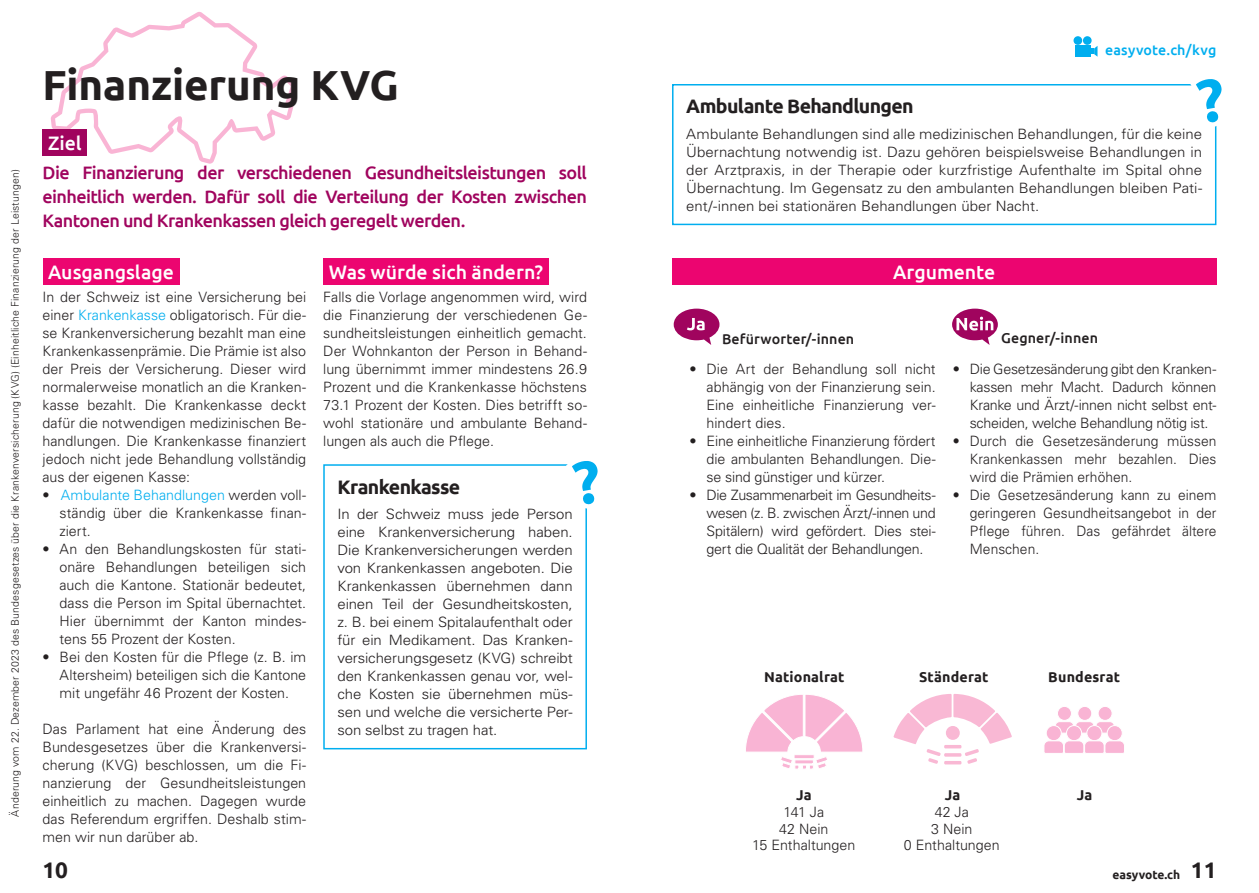
<style>
.page{position:relative;width:1259px;height:893px;background:#fff}
.page>*{position:absolute;margin:0;border:0;box-sizing:border-box;transform-origin:0 0}
.Kurztitel{font:700 42px "Ubuntu";color:#231f20}
.t1{font:700 22.5px "Ubuntu";color:#231f20}
.Untertitel{font:500 19.5px "Ubuntu";letter-spacing:-.005em;color:#fff}
.Titel_Infobox{font:700 19.5px "Ubuntu";letter-spacing:-.035em;color:#231f20}
.Ziel{font:500 18px/24px "Ubuntu";letter-spacing:-.035em;color:#a0045e;text-align:justify}
.Fliesstext{font:300 14.25px/18px "Univers LT Std";color:#231f20;text-align:justify}
.Infobox_Text{font:300 14.25px/18px "Univers LT Std";letter-spacing:-.005em;color:#231f20;text-align:justify;scale:1.05 1}
.Regierungsmeinung_Ja_Nein{font:300 14.25px "Univers LT Std";color:#231f20}
.Regierung_GegnerInnen_Befürworterinnen{font:500 14.25px "Ubuntu";letter-spacing:.01em;color:#231f20}
.Regierung_GegnerInnen_Befürworterinnen-2{font:700 14.25px "Ubuntu";letter-spacing:.01em;color:#231f20}
.Links{font:500 14.25px "Ubuntu";letter-spacing:.01em;color:#00aeef}
.dafür_dagegen{font:700 14.25px "Ubuntu";color:#231f20}
.t2{font:700 12px "Ubuntu";color:#231f20}
.Offizieller_Titel{font:300 10.5px "Univers LT Std";letter-spacing:.015em;color:#231f20}
.s1{color:#00aeef}
.s2{font-size:22.5px}
</style>
<div class="page">
<svg style="left:51px;top:12px;width:244px;height:152px"></svg>
<div style="left:323px;top:258px;width:226px;height:26px;background:#ec0570"></div>
<div style="left:43px;top:258px;width:136px;height:26px;background:#ec0570"></div>
<div style="left:672px;top:258px;width:544px;height:26px;background:#ec0570"></div>
<div style="left:1075px;top:45px;width:15px;height:12px;background:#00aeef"></div>
<svg style="left:1091px;top:46px;width:6px;height:11px"></svg>
<div style="left:1083px;top:36px;width:8px;height:9px;background:#00aeef;border-radius:50%"></div>
<div style="left:1073px;top:36px;width:9px;height:9px;background:#00aeef;border-radius:50%"></div>
<div style="left:43px;top:130px;width:44px;height:26px;background:#a0045e"></div>
<svg style="left:746px;top:694px;width:117px;height:75px"></svg>
<svg style="left:893px;top:694px;width:118px;height:71px"></svg>
<div style="left:1057px;top:706px;width:14px;height:14px;background:#f9b4d4;border-radius:50%"></div>
<div style="left:1057px;top:706px;width:14px;height:15px;border:1px solid #fff;border-radius:50%"></div>
<div style="left:1077px;top:706px;width:14px;height:14px;background:#f9b4d4;border-radius:50%"></div>
<div style="left:1077px;top:706px;width:15px;height:15px;border:1px solid #fff;border-radius:50%"></div>
<div style="left:1098px;top:706px;width:14px;height:14px;background:#f9b4d4;border-radius:50%"></div>
<div style="left:1098px;top:706px;width:14px;height:15px;border:1px solid #fff;border-radius:50%"></div>
<svg style="left:1056px;top:722px;width:58px;height:11px"></svg>
<div style="left:1046px;top:726px;width:15px;height:15px;background:#f9b4d4;border-radius:50%"></div>
<div style="left:1046px;top:725px;width:15px;height:16px;border:1px solid #fff;border-radius:50%"></div>
<svg style="left:1066px;top:725px;width:16px;height:16px"></svg>
<svg style="left:1086px;top:725px;width:16px;height:16px"></svg>
<div style="left:1107px;top:726px;width:15px;height:15px;background:#f9b4d4;border-radius:50%"></div>
<div style="left:1107px;top:725px;width:15px;height:16px;border:1px solid #fff;border-radius:50%"></div>
<svg style="left:1044px;top:740px;width:80px;height:13px"></svg>
<svg style="left:952px;top:309px;width:46px;height:36px"></svg>
<svg style="left:673px;top:309px;width:46px;height:36px"></svg>
<div style="left:672px;top:84px;width:544px;height:141px;border:2px solid #00aeef"></div>
<div style="left:323px;top:464px;width:264px;height:285px;border:2px solid #00aeef"></div>
<svg style="left:571px;top:464px;width:16px;height:42px"></svg>
<svg style="left:1195px;top:84px;width:22px;height:40px"></svg>
<p class="Offizieller_Titel" style="left:9px;top:817px;width:649px;rotate:-90deg">Änderung vom 22. Dezember 2023 des Bundesgesetzes über die Krankenversicherung (KVG) (Einheitliche Finanzierung der Leistungen)</p>
<p class="Kurztitel" style="left:43px;top:59px;width:358px">Finanzierung KVG</p>
<p class="Untertitel" style="left:48px;top:131px;width:35px">Ziel</p>
<p class="Ziel" style="left:43px;top:160px;width:546px">Die Finanzierung der verschiedenen Gesundheitsleistungen soll einheitlich werden. Dafür soll die Verteilung der Kosten zwischen Kantonen und Krankenkassen gleich geregelt werden.</p>
<p class="Links" style="left:1105px;top:41px;width:113px">easyvote.ch/kvg</p>
<p class="Titel_Infobox" style="left:686px;top:95px;width:229px">Ambulante Behandlungen</p>
<p class="Infobox_Text" style="left:686px;top:125px;width:493px">Ambulante Behandlungen sind alle medizinischen Behandlungen, für die keine Übernachtung notwendig ist. Dazu gehören beispielsweise Behandlungen in der Arztpraxis, in der Therapie oder kurzfristige Aufenthalte im Spital ohne Übernachtung. Im Gegensatz zu den ambulanten Behandlungen bleiben Pati&shy;ent/-innen bei stationären Behandlungen über Nacht.</p>
<p class="Untertitel" style="left:48px;top:259px;width:127px">Ausgangslage</p>
<p class="Untertitel" style="left:329px;top:259px;width:216px">Was würde sich ändern?</p>
<p class="Untertitel" style="left:893px;top:259px;width:104px">Argumente</p>
<p class="Fliesstext" style="left:43px;top:288px;width:265px">In der Schweiz ist eine Versicherung bei einer <span class="s1">Krankenkasse</span> obligatorisch. Für die&shy;se Krankenversicherung bezahlt man eine Krankenkassenprämie. Die Prämie ist also der Preis der Versicherung. Dieser wird normalerweise monatlich an die Kranken&shy;kasse bezahlt. Die Krankenkasse deckt dafür die notwendigen medizinischen Be&shy;handlungen. Die Krankenkasse finanziert jedoch nicht jede Behandlung vollständig aus der eigenen Kasse:</p>
<p class="Fliesstext" style="left:60px;top:486px;width:248px;text-indent:-17px">• <span class="s1">Ambulante Behandlungen</span> werden voll&shy;ständig über die Krankenkasse finan&shy;ziert.</p>
<p class="Fliesstext" style="left:60px;top:540px;width:248px;text-indent:-17px">• An den Behandlungskosten für stati&shy;onäre Behandlungen beteiligen sich auch die Kantone. Stationär bedeutet, dass die Person im Spital übernachtet.<br>Hier übernimmt der Kanton mindes&shy;tens 55 Prozent der Kosten.</p>
<p class="Fliesstext" style="left:60px;top:648px;width:248px;text-indent:-17px">• Bei den Kosten für die Pflege (z. B. im Altersheim) beteiligen sich die Kantone mit ungefähr 46 Prozent der Kosten.</p>
<p class="Fliesstext" style="left:43px;top:720px;width:265px">Das Parlament hat eine Änderung des Bundesgesetzes über die Krankenversi&shy;cherung (KVG) beschlossen, um die Fi&shy;nanzierung der Gesundheitsleistungen einheitlich zu machen. Dagegen wurde das Referendum ergriffen. Deshalb stim&shy;men wir nun darüber ab.</p>
<p class="Fliesstext" style="left:323px;top:288px;width:265px">Falls die Vorlage angenommen wird, wird die Finanzierung der verschiedenen Ge&shy;sundheitsleistungen einheitlich gemacht.<br>Der Wohnkanton der Person in Behand&shy;lung übernimmt immer mindestens 26.9<br>Prozent und die Krankenkasse höchstens 73.1 Prozent der Kosten. Dies betrifft so&shy;wohl stationäre und ambulante Behand&shy;lungen als auch die Pflege.</p>
<p class="Titel_Infobox" style="left:337px;top:475px;width:124px">Krankenkasse</p>
<p class="Infobox_Text" style="left:337px;top:505px;width:225px">In der Schweiz muss jede Person eine Krankenversicherung haben.<br>Die Krankenversicherungen werden von Krankenkassen angeboten. Die Krankenkassen übernehmen dann einen Teil der Gesundheitskosten, z. B. bei einem Spitalaufenthalt oder für ein Medikament. Das Kranken&shy;versicherungsgesetz (KVG) schreibt den Krankenkassen genau vor, wel&shy;che Kosten sie übernehmen müs&shy;sen und welche die versicherte Per&shy;son selbst zu tragen hat.</p>
<p class="Regierung_GegnerInnen_Befürworterinnen" style="left:722px;top:330px;width:134px">Befürworter/-innen</p>
<p class="Regierung_GegnerInnen_Befürworterinnen" style="left:1001px;top:329px;width:99px">Gegner/-innen</p>
<p class="Fliesstext" style="left:706px;top:360px;width:231px;text-indent:-17px">• Die Art der Behandlung soll nicht abhängig von der Finanzierung sein.<br>Eine einheitliche Finanzierung ver&shy;hindert dies.</p>
<p class="Fliesstext" style="left:706px;top:432px;width:231px;text-indent:-17px">• Eine einheitliche Finanzierung fördert die ambulanten Behandlungen. Die&shy;se sind günstiger und kürzer.</p>
<p class="Fliesstext" style="left:706px;top:486px;width:231px;text-indent:-17px">• Die Zusammenarbeit im Gesundheits&shy;wesen (z. B. zwischen Ärzt/-innen und Spitälern) wird gefördert. Dies stei&shy;gert die Qualität der Behandlungen.</p>
<p class="Fliesstext" style="left:969px;top:360px;width:248px;text-indent:-17px">• Die Gesetzesänderung gibt den Kranken&shy;kassen mehr Macht. Dadurch können Kranke und Ärzt/-innen nicht selbst ent&shy;scheiden, welche Behandlung nötig ist.</p>
<p class="Fliesstext" style="left:969px;top:432px;width:248px;text-indent:-17px">• Durch die Gesetzesänderung müssen Krankenkassen mehr bezahlen. Dies wird die Prämien erhöhen.</p>
<p class="Fliesstext" style="left:969px;top:486px;width:248px;text-indent:-17px">• Die Gesetzesänderung kann zu einem geringeren Gesundheitsangebot in der Pflege führen. Das gefährdet ältere Menschen.</p>
<p class="Regierung_GegnerInnen_Befürworterinnen-2" style="left:764px;top:668px;width:82px">Nationalrat</p>
<p class="Regierung_GegnerInnen_Befürworterinnen-2" style="left:919px;top:668px;width:71px">Ständerat</p>
<p class="Regierung_GegnerInnen_Befürworterinnen-2" style="left:1048px;top:668px;width:73px">Bundesrat</p>
<p class="dafür_dagegen" style="left:796px;top:786px;width:17px">Ja</p>
<p class="dafür_dagegen" style="left:945px;top:786px;width:17px">Ja</p>
<p class="dafür_dagegen" style="left:1076px;top:786px;width:17px">Ja</p>
<p class="Regierungsmeinung_Ja_Nein" style="left:934px;top:804px;width:36px">42 Ja</p>
<p class="Regierungsmeinung_Ja_Nein" style="left:931px;top:820px;width:43px">3 Nein</p>
<p class="Regierungsmeinung_Ja_Nein" style="left:904px;top:837px;width:97px">0 Enthaltungen</p>
<p class="Regierungsmeinung_Ja_Nein" style="left:783px;top:804px;width:42px">141 Ja</p>
<p class="Regierungsmeinung_Ja_Nein" style="left:779px;top:820px;width:51px">42 Nein</p>
<p class="Regierungsmeinung_Ja_Nein" style="left:752px;top:837px;width:105px">15 Enthaltungen</p>
<h2 class="t1" style="left:43px;top:857px;width:27px">10</h2>
<p class="t2" style="left:1112px;top:868px;width:105px">easyvote.ch <span class="s2">11</span></p>
</div>
